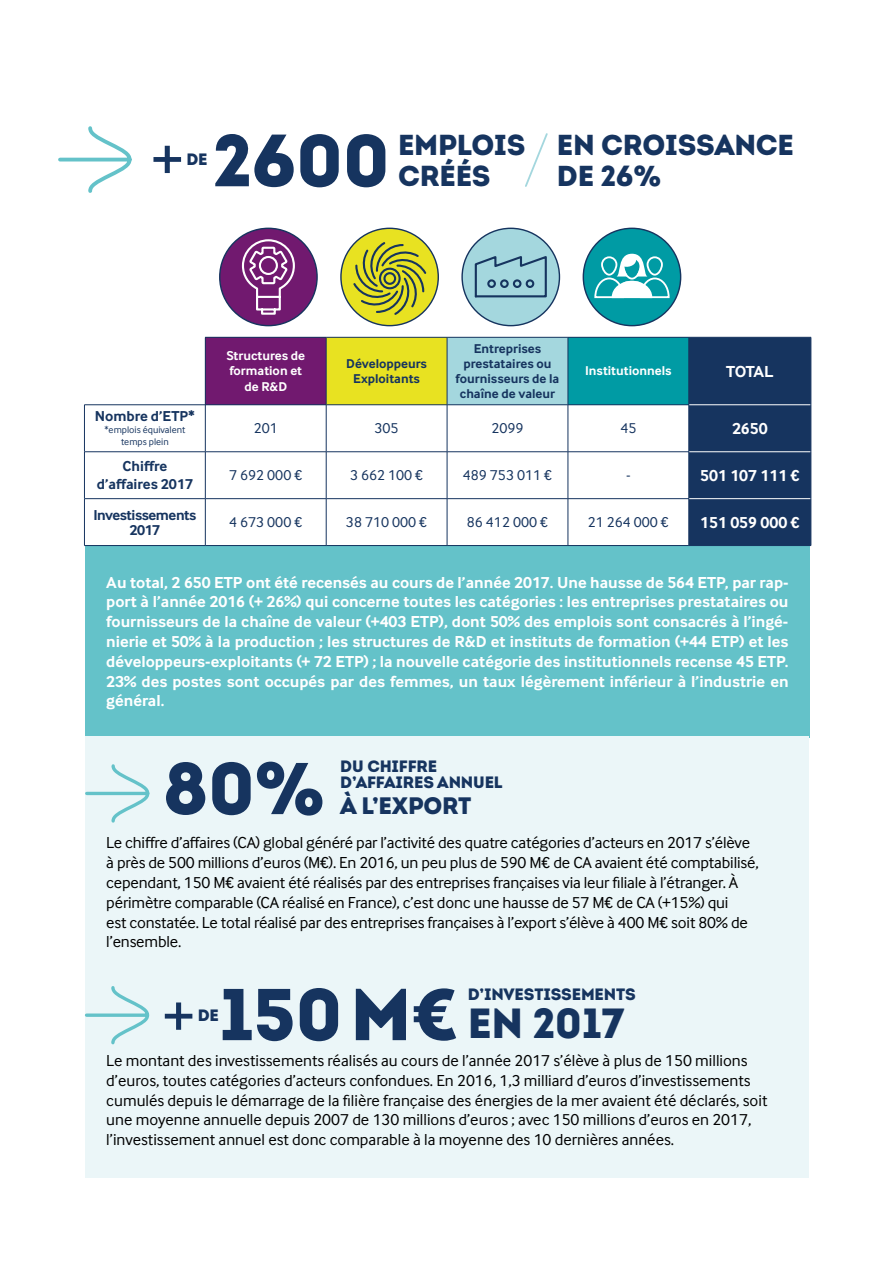
<style>
.page{position:relative;width:893px;height:1263px;background:#fff}
.page>*{position:absolute;margin:0;border:0;box-sizing:border-box;transform-origin:0 0}
.t1{font:900 73.2px "Intro";letter-spacing:-.01em;color:#16345f}
.t2{font:900 42.15px "Intro";letter-spacing:-.01em;color:#16345f}
.t3{font:900 28.8px/31px "Intro";letter-spacing:-.01em;color:#16345f}
.t4{font:900 23.85px "Intro";letter-spacing:-.01em;color:#16345f}
.t5{font:16.5px/19.8px "Inter Face";letter-spacing:-.01em;color:#000}
.t6{font:700 16.5px/19.8px "Inter Face";color:#fff;text-align:justify}
.t7{font:900 16.5px/16.5px "Intro";letter-spacing:-.01em;color:#16345f}
.t8{font:14.85px "Inter Face";color:#16345f}
.t9{font:700 14.85px/17.9px "Inter Face";letter-spacing:-.01em;color:#16345f;text-align:center}
.t10{font:700 14.85px/14.9px "Inter Face";letter-spacing:-.03em;color:#16345f;text-align:center}
.t11{font:700 13.2px/15.1px "Inter Face";color:#16345f;text-align:center}
.t12{font:700 13.2px/15.1px "Inter Face";color:#fff;text-align:center}
.t13{font:9.9px/11.9px "Inter Face";color:#16345f;text-align:center}
</style>
<div class="page">
<div style="left:85px;top:545px;width:725px;height:193px;background:#64c2c9"></div>
<div style="left:220px;top:228px;width:97px;height:98px;background:#71196f;border-radius:50%"></div>
<svg style="left:241px;top:239px;width:54px;height:76px"></svg>
<div style="left:462px;top:228px;width:97px;height:98px;background:#a4d7de;border-radius:50%"></div>
<svg style="left:474px;top:256px;width:73px;height:42px"></svg>
<svg style="left:341px;top:228px;width:97px;height:98px;background:#cdcc28"></svg>
<svg style="left:351px;top:240px;width:77px;height:77px;background:#b8bb33"></svg>
<svg style="left:58px;top:126px;width:74px;height:67px"></svg>
<div style="left:205px;top:337px;width:121px;height:68px;background:#71196f"></div>
<div style="left:326px;top:337px;width:121px;height:68px;background:#e8e221"></div>
<div style="left:447px;top:337px;width:121px;height:68px;background:#a4d7de"></div>
<div style="left:568px;top:337px;width:121px;height:68px;background:#009ba4"></div>
<div style="left:690px;top:338px;width:121px;height:207px;background:#16345f"></div>
<hr style="left:689px;top:498px;width:122px;height:1px;background:#fff">
<hr style="left:689px;top:404px;width:122px;height:1px;background:#fff">
<hr style="left:689px;top:451px;width:122px;height:1px;background:#fff">
<hr style="left:205px;top:337px;width:1px;height:68px;background:#16345f">
<hr style="left:205px;top:337px;width:121px;height:1px;background:#16345f">
<hr style="left:326px;top:337px;width:1px;height:68px;background:#16345f">
<hr style="left:326px;top:337px;width:121px;height:1px;background:#16345f">
<hr style="left:447px;top:337px;width:1px;height:68px;background:#16345f">
<hr style="left:447px;top:337px;width:121px;height:1px;background:#16345f">
<hr style="left:568px;top:337px;width:1px;height:68px;background:#16345f">
<hr style="left:568px;top:337px;width:121px;height:1px;background:#16345f">
<hr style="left:689px;top:337px;width:1px;height:68px;background:#16345f">
<hr style="left:689px;top:337px;width:122px;height:1px;background:#16345f">
<hr style="left:811px;top:337px;width:1px;height:68px;background:#16345f">
<hr style="left:84px;top:405px;width:1px;height:46px;background:#16345f">
<hr style="left:84px;top:404px;width:121px;height:1px;background:#16345f">
<hr style="left:205px;top:404px;width:121px;height:1px;background:#16345f">
<hr style="left:326px;top:404px;width:121px;height:1px;background:#16345f">
<hr style="left:447px;top:404px;width:121px;height:1px;background:#16345f">
<hr style="left:205px;top:405px;width:1px;height:46px;background:#16345f">
<hr style="left:326px;top:405px;width:1px;height:46px;background:#16345f">
<hr style="left:447px;top:405px;width:1px;height:46px;background:#16345f">
<hr style="left:568px;top:405px;width:1px;height:46px;background:#16345f">
<hr style="left:568px;top:404px;width:121px;height:1px;background:#16345f">
<hr style="left:689px;top:405px;width:1px;height:46px;background:#16345f">
<hr style="left:811px;top:405px;width:1px;height:47px;background:#16345f">
<hr style="left:84px;top:452px;width:1px;height:46px;background:#16345f">
<hr style="left:84px;top:451px;width:121px;height:1px;background:#16345f">
<hr style="left:205px;top:451px;width:121px;height:1px;background:#16345f">
<hr style="left:326px;top:451px;width:121px;height:1px;background:#16345f">
<hr style="left:447px;top:451px;width:121px;height:1px;background:#16345f">
<hr style="left:205px;top:452px;width:1px;height:46px;background:#16345f">
<hr style="left:326px;top:452px;width:1px;height:46px;background:#16345f">
<hr style="left:447px;top:452px;width:1px;height:46px;background:#16345f">
<hr style="left:568px;top:452px;width:1px;height:46px;background:#16345f">
<hr style="left:568px;top:451px;width:121px;height:1px;background:#16345f">
<hr style="left:689px;top:452px;width:1px;height:46px;background:#16345f">
<hr style="left:811px;top:452px;width:1px;height:47px;background:#16345f">
<hr style="left:84px;top:499px;width:1px;height:46px;background:#16345f">
<hr style="left:84px;top:498px;width:121px;height:1px;background:#16345f">
<hr style="left:205px;top:498px;width:121px;height:1px;background:#16345f">
<hr style="left:326px;top:498px;width:121px;height:1px;background:#16345f">
<hr style="left:447px;top:498px;width:121px;height:1px;background:#16345f">
<hr style="left:205px;top:499px;width:1px;height:46px;background:#16345f">
<hr style="left:326px;top:499px;width:1px;height:46px;background:#16345f">
<hr style="left:447px;top:499px;width:1px;height:46px;background:#16345f">
<hr style="left:84px;top:545px;width:121px;height:1px;background:#16345f">
<hr style="left:205px;top:545px;width:121px;height:1px;background:#16345f">
<hr style="left:326px;top:545px;width:121px;height:1px;background:#16345f">
<hr style="left:447px;top:545px;width:121px;height:1px;background:#16345f">
<hr style="left:568px;top:499px;width:1px;height:46px;background:#16345f">
<hr style="left:568px;top:498px;width:121px;height:1px;background:#16345f">
<hr style="left:568px;top:545px;width:121px;height:1px;background:#16345f">
<hr style="left:689px;top:499px;width:1px;height:46px;background:#16345f">
<hr style="left:811px;top:499px;width:1px;height:46px;background:#16345f">
<hr style="left:689px;top:545px;width:122px;height:1px;background:#16345f">
<div style="left:583px;top:228px;width:98px;height:98px;background:#009ba4;border-radius:50%"></div>
<svg style="left:525px;top:133px;width:23px;height:54px"></svg>
<div style="left:85px;top:736px;width:723px;height:442px;background:#ebf6f8"></div>
<svg style="left:85px;top:764px;width:65px;height:59px"></svg>
<svg style="left:165px;top:1002px;width:27px;height:28px"></svg>
<svg style="left:85px;top:986px;width:65px;height:59px"></svg>
<svg style="left:153px;top:146px;width:28px;height:27px"></svg>
<svg style="left:594px;top:254px;width:76px;height:45px"></svg>
<p class="t7" style="left:186px;top:150px;width:23px">DE</p>
<h1 class="t1" style="left:212px;top:112px;width:179px">2600</h1>
<h3 class="t3" style="left:557px;top:129px;width:239px">EN CROISSANCE<br>DE 26%</h3>
<h3 class="t3" style="left:398px;top:129px;width:129px">EMPLOIS<br>CRÉÉS</h3>
<p class="t12" style="left:226px;top:348px;width:80px">Structures de formation et de R&amp;D</p>
<p class="t11" style="left:346px;top:356px;width:82px">Développeurs<br>Exploitants</p>
<p class="t11" style="left:456px;top:341px;width:105px">Entreprises prestataires ou fournisseurs de la chaîne de valeur</p>
<p class="t12" style="left:585px;top:363px;width:88px">Institutionnels</p>
<p class="t6" style="left:726px;top:361px;width:49px">TOTAL</p>
<p class="t9" style="left:95px;top:407px;width:102px">Nombre d’ETP*</p>
<p class="t13" style="left:104px;top:424px;width:82px">*emplois équivalent temps plein</p>
<p class="t8" style="left:254px;top:420px;width:26px">201</p>
<p class="t8" style="left:375px;top:420px;width:26px">305</p>
<p class="t8" style="left:491px;top:420px;width:34px">2099</p>
<p class="t8" style="left:620px;top:420px;width:18px">45</p>
<p class="t6" style="left:732px;top:418px;width:37px">2650</p>
<p class="t9" style="left:97px;top:457px;width:98px">Chiffre d’affaires 2017</p>
<p class="t8" style="left:229px;top:467px;width:75px">7 692 000 €</p>
<p class="t8" style="left:350px;top:467px;width:75px">3 662 100 €</p>
<p class="t8" style="left:463px;top:467px;width:91px">489 753 011 €</p>
<p class="t8" style="left:626px;top:467px;width:6px">-</p>
<p class="t6" style="left:700px;top:465px;width:101px">501 107 111 €</p>
<p class="t10" style="left:93px;top:507px;width:105px">Investissements<br>2017</p>
<p class="t8" style="left:229px;top:514px;width:75px">4 673 000 €</p>
<p class="t8" style="left:346px;top:514px;width:83px">38 710 000 €</p>
<p class="t8" style="left:467px;top:514px;width:83px">86 412 000 €</p>
<p class="t8" style="left:588px;top:514px;width:83px">21 264 000 €</p>
<p class="t6" style="left:700px;top:512px;width:101px">151 059 000 €</p>
<p class="t6" style="left:106px;top:572px;width:684px">Au total, 2 650 ETP ont été recensés au cours de l’année 2017. Une hausse de 564 ETP, par rap&shy;port à l’année 2016 (+ 26%) qui concerne toutes les catégories : les entreprises prestataires ou fournisseurs de la chaîne de valeur (+403 ETP), dont 50% des emplois sont consacrés à l’ingé&shy;nierie et 50% à la production ; les structures de R&amp;D et instituts de formation (+44 ETP) et les développeurs-exploitants (+ 72 ETP) ; la nouvelle catégorie des institutionnels recense 45 ETP.<br>23% des postes sont occupés par des femmes, un taux légèrement inférieur à l’industrie en général.</p>
<h1 class="t1" style="left:163px;top:740px;width:164px">80%</h1>
<p class="t7" style="left:340px;top:757px;width:164px">DU CHIFFRE<br>D’AFFAIRES ANNUEL</p>
<h3 class="t4" style="left:340px;top:789px;width:133px">À L’EXPORT</h3>
<p class="t5" style="left:106px;top:833px;width:654px">Le chiffre d’affaires (CA) global généré par l’activité des quatre catégories d’acteurs en 2017 s’élève à près de 500 millions d’euros (M€). En 2016, un peu plus de 590 M€ de CA avaient été comptabilisé, cependant, 150 M€ avaient été réalisés par des entreprises françaises via leur filiale à l’étranger. À périmètre comparable (CA réalisé en France), c’est donc une hausse de 57 M€ de CA (+15%) qui<br>est constatée. Le total réalisé par des entreprises françaises à l’export s’élève à 400 M€ soit 80% de l’ensemble.</p>
<h1 class="t1" style="left:219px;top:966px;width:241px">150M€</h1>
<p class="t7" style="left:468px;top:985px;width:170px">D’INVESTISSEMENTS</p>
<h2 class="t2" style="left:468px;top:996px;width:158px">EN 2017</h2>
<p class="t7" style="left:198px;top:1007px;width:23px">DE</p>
<p class="t5" style="left:106px;top:1050px;width:663px">Le montant des investissements réalisés au cours de l’année 2017 s’élève à plus de 150 millions d’euros, toutes catégories d’acteurs confondues. En 2016, 1,3 milliard d’euros d’investissements cumulés depuis le démarrage de la filière française des énergies de la mer avaient été déclarés, soit une moyenne annuelle depuis 2007 de 130 millions d’euros ; avec 150 millions d’euros en 2017, l’investissement annuel est donc comparable à la moyenne des 10 dernières années.</p>
</div>
